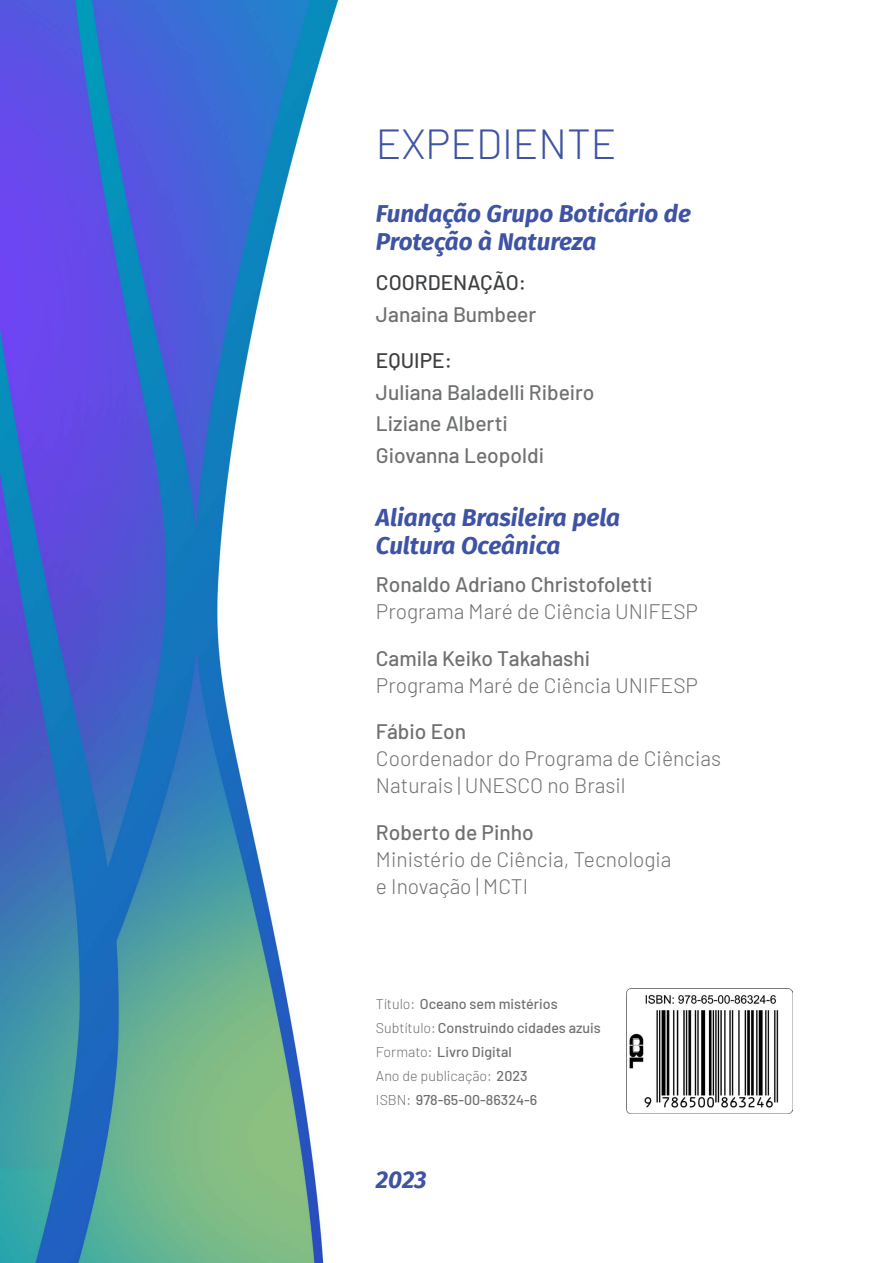
<style>
.page{position:relative;width:893px;height:1263px;background:#fff}
.page>*{position:absolute;margin:0;border:0;box-sizing:border-box;transform-origin:0 0}
.t1{font:300 42px "Barlow";color:#3e53a4}
.t2{font:italic 700 24.3px/27.6px "Fira Sans";color:#3e53a4}
.t3{font:300 21px/27px "Barlow";color:#6f7072}
.t4{font:500 21px/31.5px "Barlow";color:#6f7072}
.t5{font:500 21px "Barlow";color:#3d3f41}
.t6{font:500 14.25px/24px "Barlow";color:#6f7072}
.s1{font-weight:300}
</style>
<div class="page">
<img style="left:0;top:0;width:793px;height:1263px">
<img style="left:626px;top:989px;width:166px;height:125px">
<h1 class="t1" style="left:376px;top:114px;width:242px">EXPEDIENTE</h1>
<p class="t2" style="left:376px;top:198px;width:317px">Fundação Grupo Boticário de<br>Proteção à Natureza</p>
<p class="t5" style="left:376px;top:268px;width:152px">COORDENAÇÃO:</p>
<p class="t4" style="left:376px;top:297px;width:162px">Janaina Bumbeer</p>
<p class="t5" style="left:376px;top:346px;width:78px">EQUIPE:</p>
<p class="t4" style="left:376px;top:375px;width:220px">Juliana Baladelli Ribeiro<br>Liziane Alberti<br>Giovanna Leopoldi</p>
<p class="t2" style="left:376px;top:502px;width:246px">Aliança Brasileira pela<br>Cultura Oceânica</p>
<p class="t4" style="left:376px;top:567px;width:278px">Ronaldo Adriano Christofoletti</p>
<p class="t3" style="left:376px;top:596px;width:324px">Programa Maré de Ciência UNIFESP</p>
<p class="t4" style="left:376px;top:640px;width:216px">Camila Keiko Takahashi</p>
<p class="t3" style="left:376px;top:670px;width:324px">Programa Maré de Ciência UNIFESP</p>
<p class="t4" style="left:376px;top:714px;width:92px">Fábio Eon</p>
<p class="t3" style="left:376px;top:743px;width:347px">Coordenador do Programa de Ciências<br>Naturais | UNESCO no Brasil</p>
<p class="t4" style="left:376px;top:814px;width:159px">Roberto de Pinho</p>
<p class="t3" style="left:376px;top:844px;width:297px">Ministério de Ciência, Tecnologia e Inovação | MCTI</p>
<p class="t6" style="left:376px;top:990px;width:226px"><span class="s1">Título:</span> Oceano sem mistérios<br><span class="s1">Subtítulo:</span>Construindo cidades azuis<br><span class="s1">Formato:</span> Livro Digital<br><span class="s1">Ano de publicação:</span> 2023<br><span class="s1">ISBN:</span> 978-65-00-86324-6</p>
<p class="t2" style="left:376px;top:1164px;width:52px">2023</p>
</div>
